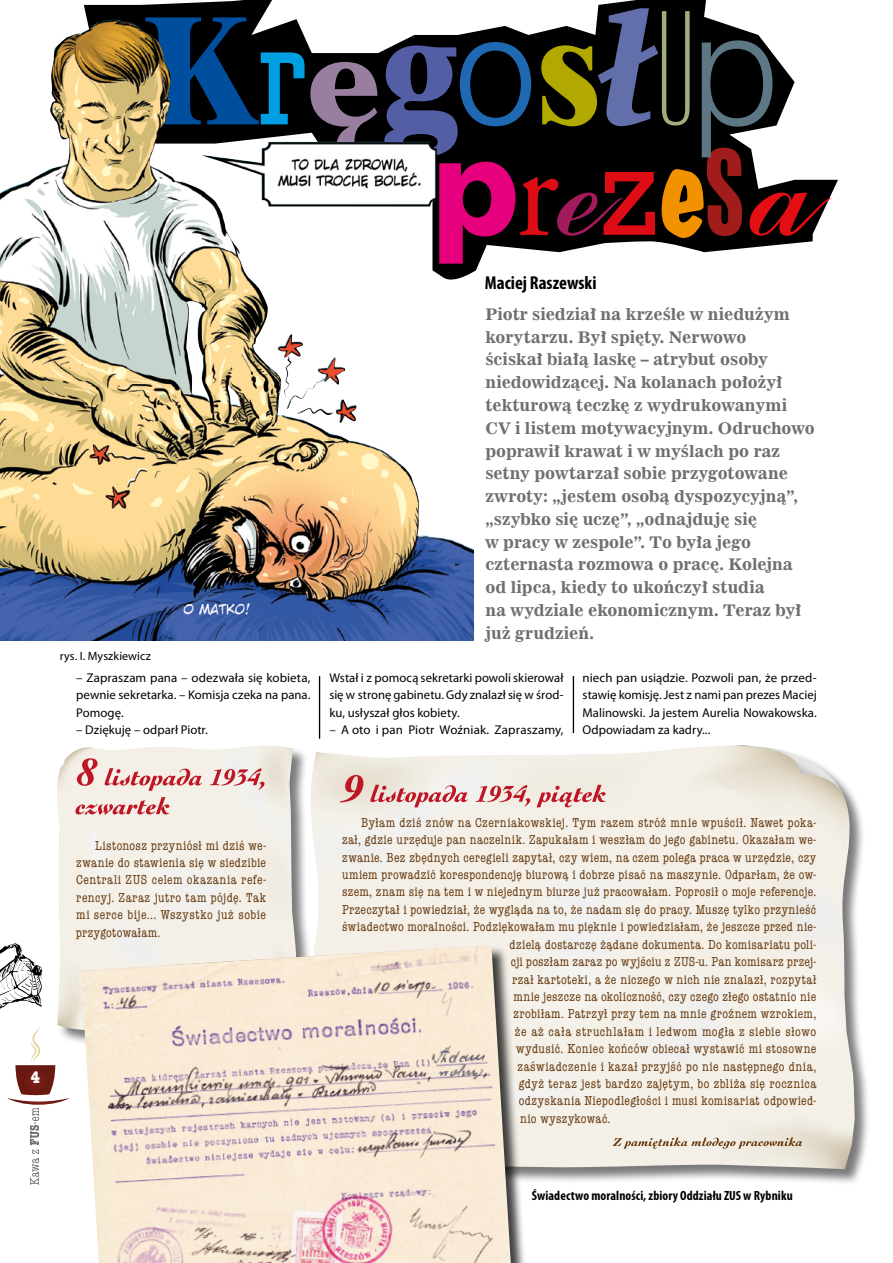
<style>
.page{position:relative;width:893px;height:1263px;background:#fff}
.page>*{position:absolute;margin:0;border:0;box-sizing:border-box;transform-origin:0 0}
.t1{font:700 condensed 18.75px "Myriad Pro";color:#000}
.t2{font:700 condensed 17.4px "American Typewriter";color:#fff}
.t3{font:700 16.05px/22.8px "News 701 EU";letter-spacing:.005em;color:#706f6f}
.t4{font:condensed 13.35px/17.4px "American Typewriter";letter-spacing:.025em;color:#693c11;text-align:justify}
.t5{font:700 condensed 13.35px "Myriad Pro";letter-spacing:.005em;color:#000}
.t6{font:condensed 13.35px "American Typewriter";letter-spacing:.045em;color:#693c11}
.t7{font:12.75px/17.4px "Myriad Pro";letter-spacing:.005em;color:#000;text-align:justify}
.t8{font:12px "Myriad Pro";letter-spacing:.005em;color:#000}
.s1{font-family:"American Typewriter Condensed 2";font-stretch:normal}
</style>
<div class="page">
<svg style="left:84px;top:0;width:754px;height:272px"></svg>
<div style="left:57px;top:745px;width:256px;height:301px;background:#000;opacity:.75"></div>
<img style="left:57px;top:745px;width:239px;height:285px">
<div style="left:310px;top:745px;width:561px;height:441px;background:#000;opacity:.75"></div>
<img style="left:310px;top:745px;width:545px;height:425px">
<svg style="left:384px;top:8px;width:447px;height:256px"></svg>
<svg style="left:145px;top:17px;width:232px;height:3px"></svg>
<div style="left:81px;top:945px;width:447px;height:318px;background:#000;opacity:.75"></div>
<img style="left:81px;top:945px;width:430px;height:318px">
<svg style="left:75px;top:797px;width:94px;height:18px;background:#e3aeac"></svg>
<svg style="left:77px;top:758px;width:187px;height:33px;background:#e8c5c2"></svg>
<svg style="left:340px;top:775px;width:266px;height:32px;background:#e6c2be"></svg>
<img style="left:0;top:20px;width:474px;height:621px">
<hr style="left:573px;top:676px;width:1px;height:57px;background:#000">
<hr style="left:319px;top:676px;width:1px;height:63px;background:#000">
<svg style="left:613px;top:1137px;width:189px;height:12px;background:#d1c3b2"></svg>
<svg style="left:0;top:920px;width:71px;height:265px"></svg>
<p class="t8" style="left:60px;top:648px;width:93px">rys. I. Myszkiewicz</p>
<p class="t7" style="left:76px;top:668px;width:236px">– Zapraszam pana – odezwała się kobieta, pewnie sekretarka. – Komisja czeka na pana.<br>Pomogę.</p>
<p class="t7" style="left:76px;top:721px;width:133px">– Dziękuję – odparł Piotr.</p>
<p class="t1" style="left:485px;top:271px;width:113px">Maciej Raszewski</p>
<p class="t3" style="left:485px;top:303px;width:331px">Piotr siedział na krześle w niedużym korytarzu. Był spięty. Nerwowo<br>ściskał białą laskę – atrybut osoby niedowidzącej. Na kolanach położył tekturową teczkę z wydrukowanymi CV i listem motywacyjnym. Odruchowo poprawił krawat i w myślach po raz setny powtarzał sobie przygotowane zwroty: „jestem osobą dyspozycyjną”, „szybko się uczę”, „odnajduję się<br>w pracy w zespole”. To była jego czternasta rozmowa o pracę. Kolejna od lipca, kiedy to ukończył studia<br>na wydziale ekonomicznym. Teraz był już grudzień.</p>
<p class="t7" style="left:329px;top:668px;width:236px">Wstał i z pomocą sekretarki powoli skierował się w stronę gabinetu. Gdy znalazł się w środ&shy;ku, usłyszał głos kobiety.</p>
<p class="t7" style="left:329px;top:721px;width:236px">– A oto i pan Piotr Woźniak. Zapraszamy,</p>
<p class="t7" style="left:583px;top:668px;width:236px">niech pan usiądzie. Pozwoli pan, że przed&shy;stawię komisję. Jest z nami pan prezes Maciej Malinowski. Ja jestem Aurelia Nowakowska.<br>Odpowiadam za kadry...</p>
<p class="t4" style="left:76px;top:836px;width:191px;text-indent:19px">Listonosz przyniósł mi dziś we&shy;zwanie do stawienia się w siedzibie Centrali ZUS celem okazania refe&shy;rencyj. Zaraz jutro tam pójdę. Tak mi serce bije... Wszystko już sobie przygotowałam.</p>
<p class="t2" style="left:31px;top:1063px;width:10px">4</p>
<p class="t4" style="left:361px;top:813px;width:457px">Byłam dziś znów na Czerniakowskiej. Tym razem stróż mnie wpuścił. Nawet poka<span class="s1">-</span></p>
<p class="t4" style="left:342px;top:831px;width:476px">zał, gdzie urzęduje pan naczelnik. Zapukałam i weszłam do jego gabinetu. Okazałam we<span class="s1">-</span></p>
<p class="t4" style="left:342px;top:848px;width:476px">zwanie. Bez zbędnych ceregieli zapytał, czy wiem, na czem polega praca w urzędzie, czy</p>
<p class="t4" style="left:342px;top:865px;width:476px">umiem prowadzić korespondencję biurową i dobrze pisać na maszynie. Odparłam, że ow<span class="s1">-</span></p>
<p class="t4" style="left:342px;top:883px;width:476px">szem, znam się na tem i w niejednym biurze już pracowałam. Poprosił o moje referencje.</p>
<p class="t4" style="left:342px;top:900px;width:476px">Przeczytał i powiedział, że wygląda na to, że nadam się do pracy. Muszę tylko przynieść</p>
<p class="t4" style="left:342px;top:918px;width:476px">świadectwo moralności. Podziękowałam mu pięknie i powiedziałam, że jeszcze przed nie<span class="s1">-</span></p>
<p class="t4" style="left:509px;top:935px;width:308px">dzielą dostarczę żądane dokumenta. Do komisariatu poli<span class="s1">-</span></p>
<p class="t4" style="left:511px;top:952px;width:307px">cji poszłam zaraz po wyjściu z ZUS-u. Pan komisarz przej<span class="s1">-</span></p>
<p class="t4" style="left:512px;top:970px;width:306px">rzał kartoteki, a że niczego w nich nie znalazł, rozpytał</p>
<p class="t4" style="left:514px;top:987px;width:304px">mnie jeszcze na okoliczność, czy czego złego ostatnio nie</p>
<p class="t4" style="left:514px;top:1005px;width:304px">zrobiłam. Patrzył przy tem na mnie groźnem wzrokiem,</p>
<p class="t6" style="left:515px;top:1021px;width:303px">że aż cała struchlałam i ledwom mogła z siebie słowo</p>
<p class="t4" style="left:516px;top:1040px;width:302px">wydusić. Koniec końców obiecał wystawić mi stosowne</p>
<p class="t4" style="left:518px;top:1057px;width:300px">zaświadczenie i kazał przyjść po nie następnego dnia,</p>
<p class="t4" style="left:519px;top:1074px;width:299px">gdyż teraz jest bardzo zajętym, bo zbliża się rocznica</p>
<p class="t4" style="left:519px;top:1092px;width:299px">odzyskania Niepodległości i musi komisariat odpowied<span class="s1">-</span></p>
<p class="t4" style="left:520px;top:1109px;width:92px">nio wyszykować.</p>
<p class="t5" style="left:532px;top:1187px;width:262px">Świadectwo moralności, zbiory Oddziału ZUS w Rybniku</p>
</div>
